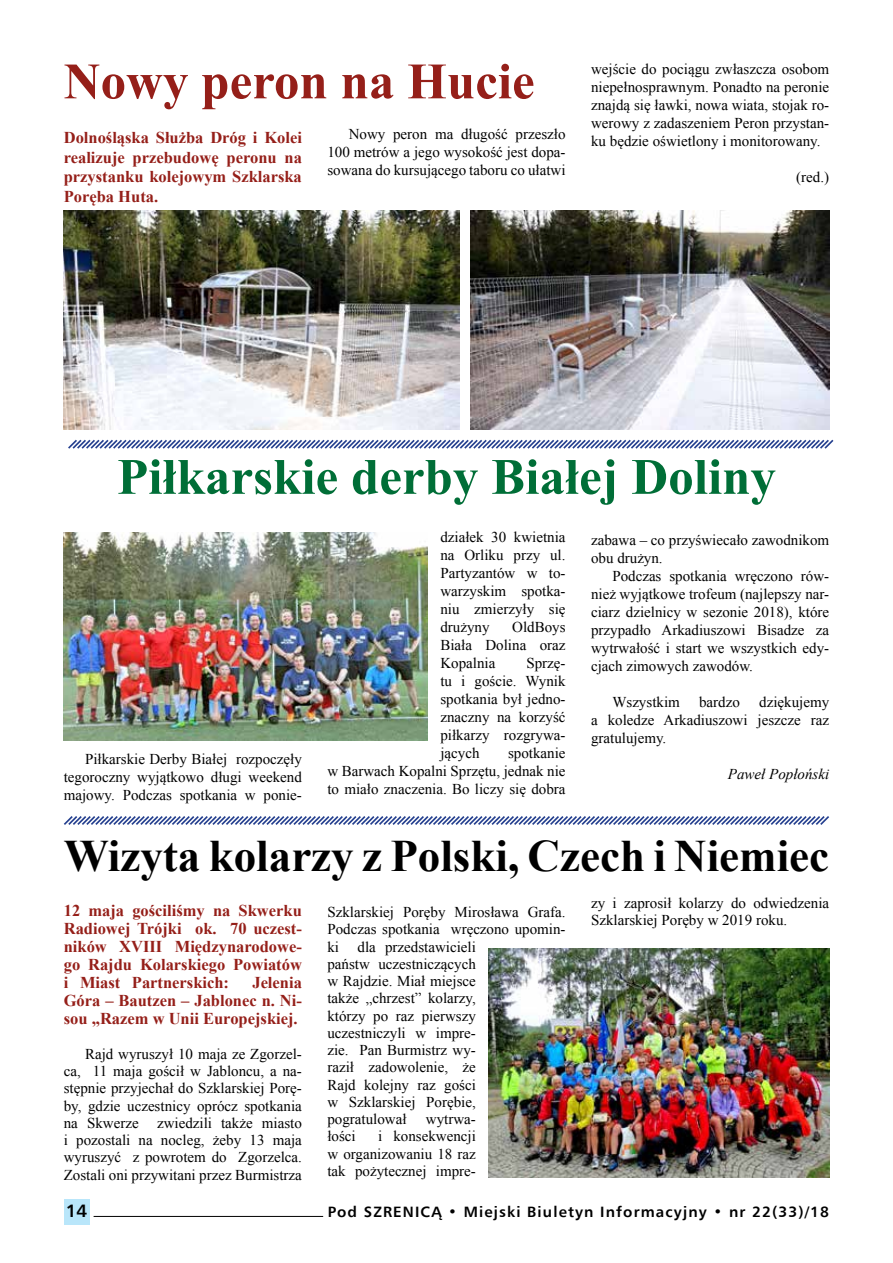
<style>
.page{position:relative;width:893px;height:1263px;background:#fff}
.page>*{position:absolute;margin:0;border:0;box-sizing:border-box;transform-origin:0 0}
.t1{font:700 51px "Times New Roman";color:#006e37}
.t2{font:700 51px "Times New Roman";color:#951f19}
.t3{font:700 45px "Times New Roman";color:#000}
.t4{font:700 18px "Humnst 777 EU";color:#000}
.t5{font:700 16.5px/18px "Times New Roman";color:#951f19;text-align:justify}
.t6{font:15px/18px "Times New Roman";color:#000;text-align:justify}
.t7{font:700 15px "Humnst 777 EU";letter-spacing:.075em;color:#000}
.t8{font:italic 15px "Times New Roman";color:#000}
</style>
<div class="page">
<div style="left:64px;top:1199px;width:25px;height:26px;background:#b9e6fa"></div>
<hr style="left:94px;top:1216px;width:229px;height:1px;background:#000">
<img style="left:470px;top:211px;width:359px;height:218px">
<img style="left:64px;top:211px;width:396px;height:218px">
<svg style="left:68px;top:439px;width:766px;height:10px"></svg>
<img style="left:64px;top:532px;width:364px;height:209px">
<svg style="left:63px;top:816px;width:766px;height:9px"></svg>
<img style="left:489px;top:948px;width:340px;height:230px">
<h1 class="t2" style="left:64px;top:46px;width:472px">Nowy peron na Hucie</h1>
<p class="t5" style="left:64px;top:127px;width:240px;line-height:19.5px">Dolnośląska Służba Dróg i Kolei realizuje przebudowę peronu na przystanku kolejowym Szklarska Poręba Huta.</p>
<p class="t6" style="left:327px;top:125px;width:240px;text-indent:21px">Nowy peron ma długość przeszło 100 metrów a jego wysokość jest dopa&shy;sowana do kursującego taboru co ułatwi</p>
<p class="t6" style="left:591px;top:60px;width:240px">wejście do pociągu zwłaszcza osobom niepełnosprawnym. Ponadto na peronie znajdą się ławki, nowa wiata, stojak ro&shy;werowy z zadaszeniem Peron przystan&shy;ku będzie oświetlony i monitorowany.</p>
<p class="t6" style="left:796px;top:168px;width:34px">(red.)</p>
<h1 class="t1" style="left:117px;top:441px;width:660px">Piłkarskie derby Białej Doliny</h1>
<p class="t6" style="left:64px;top:750px;width:240px;text-indent:21px">Piłkarskie Derby Białej rozpoczęły tegoroczny wyjątkowo długi weekend majowy. Podczas spotkania w ponie-</p>
<p class="t6" style="left:440px;top:528px;width:127px">działek 30 kwietnia na Orliku przy ul.<br>Partyzantów w to&shy;warzyskim spotka&shy;niu zmierzyły się drużyny</p>
<p class="t6" style="left:440px;top:618px;width:127px;text-indent:72px">OldBoys Biała Dolina oraz Kopalnia</p>
<p class="t6" style="left:440px;top:654px;width:127px;text-indent:86px">Sprzę&shy;tu i goście. Wynik spotkania był jedno&shy;znaczny na korzyść piłkarzy rozgrywa&shy;jących</p>
<p class="t6" style="left:327px;top:744px;width:240px;text-indent:181px">spotkanie w Barwach Kopalni Sprzętu, jednak nie to miało znaczenia. Bo liczy się dobra</p>
<p class="t6" style="left:591px;top:530px;width:240px">zabawa – co przyświecało zawodnikom obu drużyn.</p>
<p class="t6" style="left:591px;top:566px;width:240px;text-indent:21px">Podczas spotkania wręczono rów&shy;nież wyjątkowe trofeum (najlepszy nar&shy;ciarz dzielnicy w sezonie 2018), które przypadło Arkadiuszowi Bisadze za wytrwałość i start we wszystkich edy&shy;cjach zimowych zawodów.</p>
<p class="t6" style="left:612px;top:692px;width:69px">Wszystkim</p>
<p class="t6" style="left:699px;top:692px;width:42px">bardzo</p>
<p class="t6" style="left:591px;top:692px;width:240px;text-indent:168px">dziękujemy a koledze Arkadiuszowi jeszcze raz gratulujemy.</p>
<p class="t8" style="left:728px;top:763px;width:103px">Paweł Popłoński</p>
<h2 class="t3" style="left:64px;top:825px;width:767px">Wizyta kolarzy z Polski, Czech i Niemiec</h2>
<p class="t5" style="left:64px;top:900px;width:240px">12 maja gościliśmy na Skwerku Radiowej Trójki ok. 70 uczest&shy;ników XVIII Międzynarodowe&shy;go Rajdu Kolarskiego Powiatów i Miast Partnerskich:</p>
<p class="t6" style="left:591px;top:894px;width:240px;line-height:17.2px">zy i zaprosił kolarzy do odwiedzenia<br>Szklarskiej Poręby w 2019 roku.</p>
<p class="t6" style="left:327px;top:903px;width:240px;line-height:17.2px;text-align:left">Szklarskiej Poręby Mirosława Grafa.<br>Podczas spotkania wręczono upomin&shy;ki dla przedstawicieli<br>państw uczestniczących<br>w Rajdzie. Miał miejsce<br>także „chrzest” kolarzy,<br>którzy po raz pierwszy<br>uczestniczyli w impre-<br>zie. Pan Burmistrz wy-<br>raził zadowolenie, że<br>Rajd kolejny raz gości<br>w Szklarskiej Porębie,<br>pogratulował</p>
<p class="t5" style="left:64px;top:973px;width:240px;text-indent:189px">Jelenia Góra – Bautzen – Jablonec n. Ni&shy;sou „Razem w Unii Europejskiej.</p>
<p class="t6" style="left:64px;top:1045px;width:240px;line-height:17.2px;text-indent:21px">Rajd wyruszył 10 maja ze Zgorzel&shy;ca, 11 maja gościł w Jabloncu, a na&shy;stępnie przyjechał do Szklarskiej Porę&shy;by, gdzie uczestnicy oprócz spotkania na Skwerze zwiedzili także miasto i pozostali na nocleg, żeby 13 maja wyruszyć z powrotem do Zgorzelca.<br>Zostali oni przywitani przez Burmistrza</p>
<p class="t6" style="left:426px;top:1110px;width:51px">wytrwa-</p>
<p class="t6" style="left:327px;top:1127px;width:150px;line-height:17.2px;text-indent:51px">i konsekwencji w organizowaniu 18 raz tak pożytecznej impre-</p>
<p class="t6" style="left:327px;top:1127px;width:30px">łości</p>
<p class="t4" style="left:66px;top:1199px;width:23px">14</p>
<p class="t7" style="left:328px;top:1202px;width:503px">Pod SZRENICĄ • Miejski Biuletyn Informacyjny • nr 22(33)/18</p>
</div>
